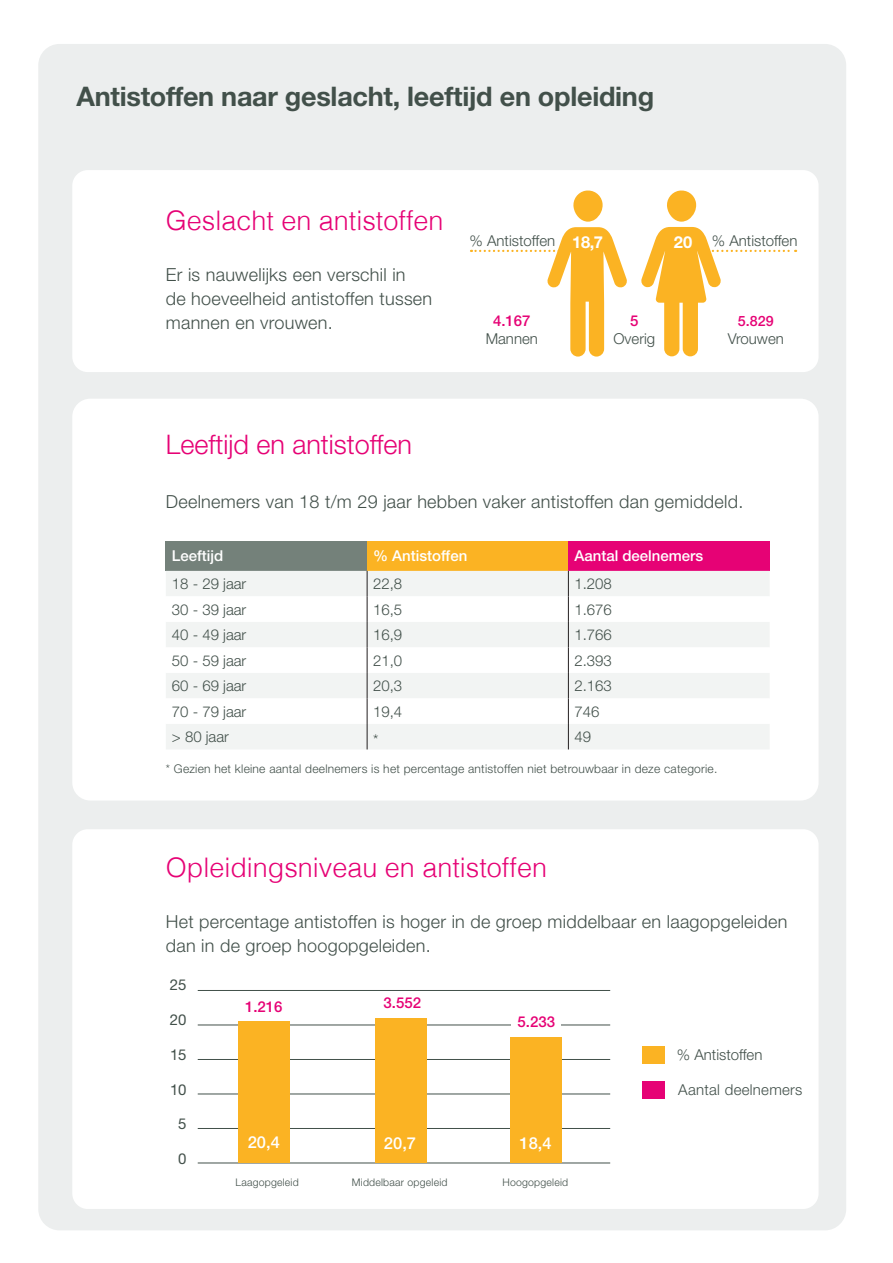
<style>
.page{position:relative;width:893px;height:1263px;background:#fff}
.page>*{position:absolute;margin:0;border:0;box-sizing:border-box;transform-origin:0 0}
.t1{font:300 27px "Helvetica";color:#e60275}
.t2{font:700 27px "Helvetica Neue LT Std";letter-spacing:-.01em;color:#42504a}
.t3{font:300 27px "Helvetica Neue LT Std";color:#e60275}
.t4{font:300 18px/24px "Helvetica Neue LT Std";letter-spacing:.015em;color:#42504a}
.t5{font:500 16.5px "Helvetica Neue LT Std";color:#fff}
.t6{font:700 16.5px "Helvetica Neue LT Std";color:#fff}
.t7{font:300 15px "Helvetica Neue LT Std";color:#42504a}
.t8{font:500 15px "Helvetica Neue LT Std";color:#fff}
.t9{font:500 15px "Helvetica Neue LT Std";color:#e60275}
.t10{font:300 15px "Helvetica Neue LT Std";letter-spacing:.02em;color:#42504a}
.t11{font:15px "Helvetica Neue LT Std";letter-spacing:-.015em;color:#42504a}
.t12{font:500 14.25px "Helvetica Neue LT Std";color:#e60275}
.t13{font:300 12px "Helvetica Neue LT Std";letter-spacing:.02em;color:#42504a}
.t14{font:300 10.5px "Helvetica Neue LT Std";letter-spacing:.02em;color:#42504a}
</style>
<div class="page">
<div style="left:38px;top:44px;width:808px;height:1186px;background:#eceeee;border-radius:21px"></div>
<div style="left:72px;top:170px;width:747px;height:202px;background:#fff;border-radius:15px"></div>
<div style="left:72px;top:829px;width:747px;height:380px;background:#fff;border-radius:15px"></div>
<div style="left:72px;top:399px;width:747px;height:401px;background:#fff;border-radius:18px"></div>
<div style="left:166px;top:541px;width:201px;height:30px;background:#74817a"></div>
<div style="left:367px;top:541px;width:201px;height:30px;background:#fbb323"></div>
<div style="left:568px;top:541px;width:202px;height:30px;background:#e60275"></div>
<div style="left:166px;top:571px;width:603px;height:178px;background:#f2f4f3"></div>
<svg style="left:166px;top:596px;width:603px;height:128px"></svg>
<svg style="left:367px;top:571px;width:1px;height:178px"></svg>
<svg style="left:568px;top:571px;width:1px;height:178px"></svg>
<hr style="left:198px;top:990px;width:412px;height:1px;background:#42504a">
<hr style="left:198px;top:1025px;width:412px;height:1px;background:#42504a">
<hr style="left:198px;top:1059px;width:412px;height:1px;background:#42504a">
<hr style="left:198px;top:1094px;width:412px;height:1px;background:#42504a">
<hr style="left:198px;top:1128px;width:412px;height:1px;background:#42504a">
<hr style="left:198px;top:1163px;width:412px;height:1px;background:#42504a">
<div style="left:239px;top:1021px;width:51px;height:142px;background:#fbb323"></div>
<div style="left:376px;top:1018px;width:51px;height:145px;background:#fbb323"></div>
<div style="left:510px;top:1037px;width:52px;height:126px;background:#fbb323"></div>
<div style="left:642px;top:1081px;width:22px;height:18px;background:#e60275"></div>
<div style="left:642px;top:1046px;width:22px;height:18px;background:#fbb323"></div>
<div style="left:511px;top:1016px;width:50px;height:19px;background:#fff"></div>
<svg style="left:641px;top:190px;width:155px;height:166px"></svg>
<svg style="left:471px;top:190px;width:156px;height:167px"></svg>
<p class="t2" style="left:77px;top:80px;width:579px">Antistoffen naar geslacht, leeftijd en opleiding</p>
<p class="t1" style="left:166px;top:197px;width:279px">Geslacht en antistoffen</p>
<p class="t4" style="left:166px;top:262px;width:268px">Er is nauwelijks een verschil in<br>de hoeveelheid antistoffen tussen mannen en vrouwen.</p>
<p class="t7" style="left:470px;top:232px;width:87px">% Antistoffen</p>
<p class="t7" style="left:712px;top:232px;width:87px">% Antistoffen</p>
<p class="t6" style="left:572px;top:232px;width:32px">18,7</p>
<p class="t6" style="left:674px;top:232px;width:20px">20</p>
<p class="t9" style="left:493px;top:312px;width:39px">4.167</p>
<p class="t7" style="left:486px;top:330px;width:54px">Mannen</p>
<p class="t9" style="left:630px;top:312px;width:10px">5</p>
<p class="t7" style="left:613px;top:330px;width:43px">Overig</p>
<p class="t12" style="left:738px;top:312px;width:37px">5.829</p>
<p class="t7" style="left:728px;top:329px;width:58px">Vrouwen</p>
<p class="t3" style="left:166px;top:428px;width:248px">Leeftijd en antistoffen</p>
<p class="t4" style="left:166px;top:489px;width:579px">Deelnemers van 18 t/m 29 jaar hebben vaker antistoffen dan gemiddeld.</p>
<p class="t8" style="left:172px;top:547px;width:53px">Leeftijd</p>
<p class="t8" style="left:373px;top:547px;width:96px">% Antistoffen</p>
<p class="t8" style="left:574px;top:547px;width:130px">Aantal deelnemers</p>
<p class="t7" style="left:172px;top:574px;width:76px">18 - 29 jaar</p>
<p class="t7" style="left:373px;top:574px;width:31px">22,8</p>
<p class="t7" style="left:574px;top:574px;width:39px">1.208</p>
<p class="t7" style="left:172px;top:600px;width:76px">30 - 39 jaar</p>
<p class="t7" style="left:373px;top:600px;width:31px">16,5</p>
<p class="t7" style="left:574px;top:600px;width:39px">1.676</p>
<p class="t7" style="left:172px;top:625px;width:76px">40 - 49 jaar</p>
<p class="t7" style="left:373px;top:625px;width:31px">16,9</p>
<p class="t7" style="left:574px;top:625px;width:39px">1.766</p>
<p class="t7" style="left:172px;top:651px;width:76px">50 - 59 jaar</p>
<p class="t7" style="left:373px;top:651px;width:31px">21,0</p>
<p class="t7" style="left:574px;top:651px;width:39px">2.393</p>
<p class="t7" style="left:172px;top:676px;width:76px">60 - 69 jaar</p>
<p class="t7" style="left:373px;top:676px;width:31px">20,3</p>
<p class="t7" style="left:574px;top:676px;width:39px">2.163</p>
<p class="t7" style="left:172px;top:702px;width:76px">70 - 79 jaar</p>
<p class="t7" style="left:373px;top:702px;width:31px">19,4</p>
<p class="t7" style="left:574px;top:702px;width:27px">746</p>
<p class="t7" style="left:172px;top:727px;width:59px">&gt; 80 jaar</p>
<p class="t7" style="left:373px;top:730px;width:7px">*</p>
<p class="t7" style="left:574px;top:727px;width:18px">49</p>
<p class="t13" style="left:166px;top:762px;width:553px">* Gezien het kleine aantal deelnemers is het percentage antistoffen niet betrouwbaar in deze categorie.</p>
<p class="t1" style="left:166px;top:844px;width:383px">Opleidingsniveau en antistoffen</p>
<p class="t4" style="left:166px;top:909px;width:623px">Het percentage antistoffen is hoger in de groep middelbaar en laagopgeleiden</p>
<p class="t4" style="left:166px;top:933px;width:266px">dan in de groep hoogopgeleiden.</p>
<p class="t11" style="left:170px;top:976px;width:18px">25</p>
<p class="t11" style="left:170px;top:1010px;width:18px">20</p>
<p class="t11" style="left:170px;top:1045px;width:18px">15</p>
<p class="t11" style="left:170px;top:1081px;width:18px">10</p>
<p class="t11" style="left:178px;top:1114px;width:10px">5</p>
<p class="t11" style="left:178px;top:1150px;width:10px">0</p>
<p class="t9" style="left:245px;top:998px;width:39px">1.216</p>
<p class="t5" style="left:248px;top:1132px;width:34px">20,4</p>
<p class="t14" style="left:236px;top:1176px;width:65px">Laagopgeleid</p>
<p class="t9" style="left:384px;top:994px;width:39px">3.552</p>
<p class="t9" style="left:517px;top:1012px;width:39px">5.233</p>
<p class="t5" style="left:384px;top:1133px;width:34px">20,7</p>
<p class="t5" style="left:520px;top:1133px;width:34px">18,4</p>
<p class="t14" style="left:352px;top:1176px;width:97px">Middelbaar opgeleid</p>
<p class="t14" style="left:502px;top:1176px;width:67px">Hoogopgeleid</p>
<p class="t7" style="left:677px;top:1046px;width:87px">% Antistoffen</p>
<p class="t10" style="left:678px;top:1080px;width:126px">Aantal deelnemers</p>
</div>
